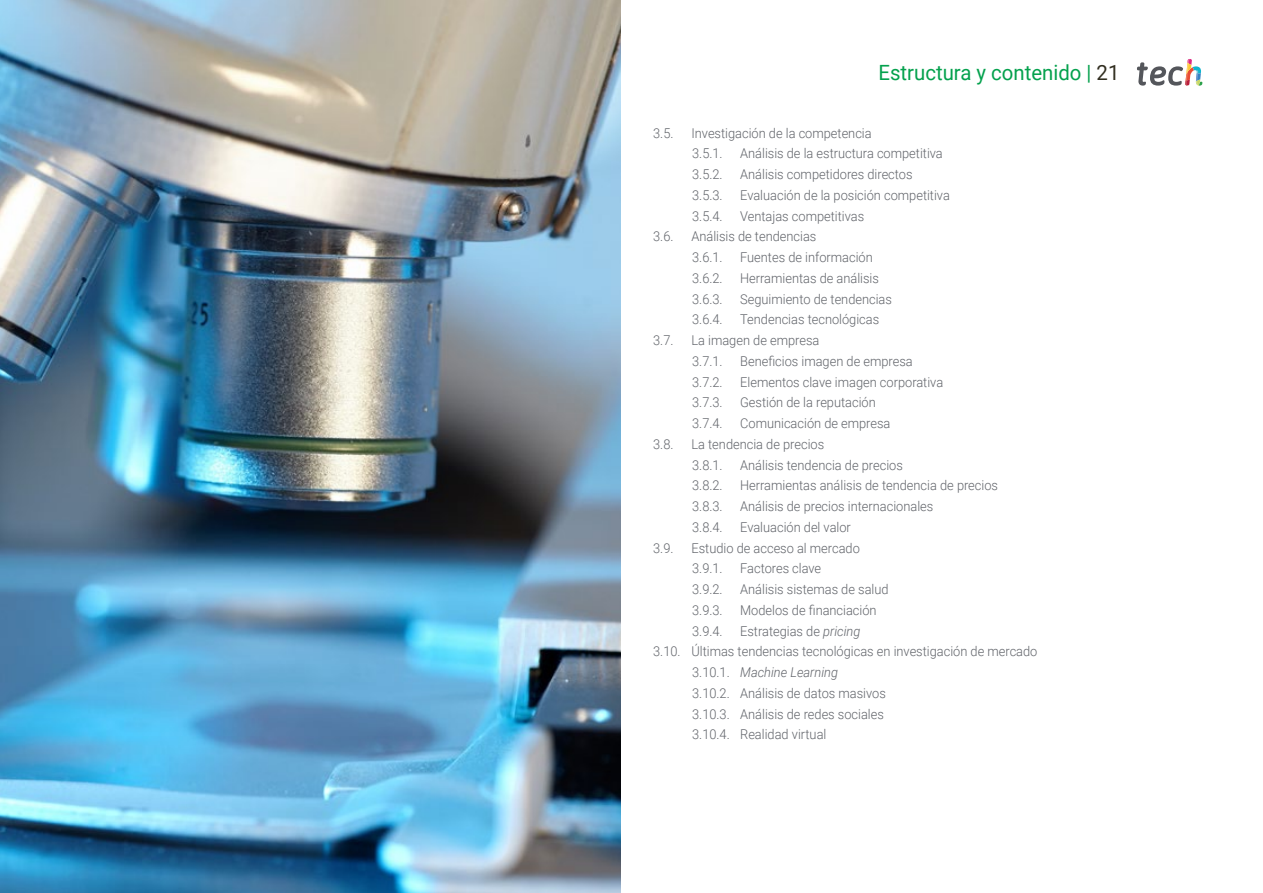
<style>
.page{position:relative;width:1263px;height:893px;background:#fff}
.page>*{position:absolute;margin:0;border:0;box-sizing:border-box;transform-origin:0 0}
.t1{font:21px "Roboto";color:#04a14d}
.t2{font:300 13.5px/20.7px "Roboto";color:#61646a;scale:.95 1}
.t3{font:italic 300 13.5px "Roboto";color:#61646a;scale:.95 1}
.s1{color:#312e20}
.s2{font-style:italic}
.s3{font-style:normal}
</style>
<div class="page">
<img style="left:0;top:0;width:621px;height:893px">
<svg style="left:1137px;top:59px;width:65px;height:27px"></svg>
<h1 class="t1" style="left:878px;top:57px;width:242px">Estructura y contenido | <span class="s1">21</span></h1>
<p class="t2" style="left:653px;top:122px;width:23px">3.5.</p>
<p class="t2" style="left:691px;top:122px;width:191px">Investigación de la competencia<br>3.5.1.</p>
<p class="t2" style="left:740px;top:143px;width:215px">Análisis de la estructura competitiva</p>
<p class="t2" style="left:692px;top:164px;width:34px">3.5.2.</p>
<p class="t2" style="left:740px;top:164px;width:183px">Análisis competidores directos</p>
<p class="t2" style="left:692px;top:184px;width:34px">3.5.3.</p>
<p class="t2" style="left:740px;top:184px;width:222px">Evaluación de la posición competitiva</p>
<p class="t2" style="left:692px;top:205px;width:34px">3.5.4.</p>
<p class="t2" style="left:740px;top:205px;width:132px">Ventajas competitivas</p>
<p class="t2" style="left:653px;top:226px;width:23px">3.6.</p>
<p class="t2" style="left:691px;top:226px;width:133px">Análisis de tendencias<br>3.6.1.</p>
<p class="t2" style="left:740px;top:247px;width:141px">Fuentes de información</p>
<p class="t2" style="left:692px;top:267px;width:34px">3.6.2.</p>
<p class="t2" style="left:740px;top:267px;width:148px">Herramientas de análisis</p>
<p class="t2" style="left:692px;top:288px;width:34px">3.6.3.</p>
<p class="t2" style="left:740px;top:288px;width:161px">Seguimiento de tendencias</p>
<p class="t2" style="left:692px;top:309px;width:34px">3.6.4.</p>
<p class="t2" style="left:740px;top:309px;width:148px">Tendencias tecnológicas</p>
<p class="t2" style="left:653px;top:330px;width:23px">3.7.</p>
<p class="t2" style="left:691px;top:330px;width:136px">La imagen de empresa<br>3.7.1.</p>
<p class="t2" style="left:740px;top:350px;width:183px">Beneficios imagen de empresa</p>
<p class="t2" style="left:692px;top:371px;width:34px">3.7.2.</p>
<p class="t2" style="left:740px;top:371px;width:215px">Elementos clave imagen corporativa</p>
<p class="t2" style="left:692px;top:392px;width:34px">3.7.3.</p>
<p class="t2" style="left:740px;top:392px;width:144px">Gestión de la reputación</p>
<p class="t2" style="left:692px;top:413px;width:34px">3.7.4.</p>
<p class="t2" style="left:740px;top:413px;width:160px">Comunicación de empresa</p>
<p class="t2" style="left:653px;top:433px;width:23px">3.8.</p>
<p class="t2" style="left:691px;top:433px;width:141px">La tendencia de precios<br>3.8.1.</p>
<p class="t2" style="left:740px;top:454px;width:173px">Análisis tendencia de precios</p>
<p class="t2" style="left:692px;top:475px;width:34px">3.8.2.</p>
<p class="t2" style="left:740px;top:475px;width:273px">Herramientas análisis de tendencia de precios</p>
<p class="t2" style="left:692px;top:496px;width:34px">3.8.3.</p>
<p class="t2" style="left:740px;top:496px;width:205px">Análisis de precios internacionales</p>
<p class="t2" style="left:692px;top:516px;width:34px">3.8.4.</p>
<p class="t2" style="left:740px;top:516px;width:118px">Evaluación del valor</p>
<p class="t2" style="left:653px;top:537px;width:23px">3.9.</p>
<p class="t2" style="left:691px;top:537px;width:179px">Estudio de acceso al mercado<br>3.9.1.</p>
<p class="t2" style="left:740px;top:558px;width:87px">Factores clave</p>
<p class="t2" style="left:692px;top:579px;width:34px">3.9.2.</p>
<p class="t2" style="left:740px;top:579px;width:158px">Análisis sistemas de salud</p>
<p class="t2" style="left:692px;top:599px;width:34px">3.9.3.</p>
<p class="t2" style="left:740px;top:599px;width:145px">Modelos de financiación</p>
<p class="t2" style="left:692px;top:620px;width:34px">3.9.4.</p>
<p class="t2" style="left:740px;top:620px;width:128px">Estrategias de <span class="s2">pricing</span></p>
<p class="t2" style="left:653px;top:641px;width:406px">3.10. Últimas tendencias tecnológicas en investigación de mercado</p>
<p class="t3" style="left:692px;top:663px;width:155px"><span class="s3">3.10.1.</span> Machine Learning</p>
<p class="t2" style="left:692px;top:682px;width:205px">3.10.2. Análisis de datos masivos</p>
<p class="t2" style="left:692px;top:703px;width:203px">3.10.3. Análisis de redes sociales</p>
<p class="t2" style="left:692px;top:724px;width:143px">3.10.4. Realidad virtual</p>
</div>
